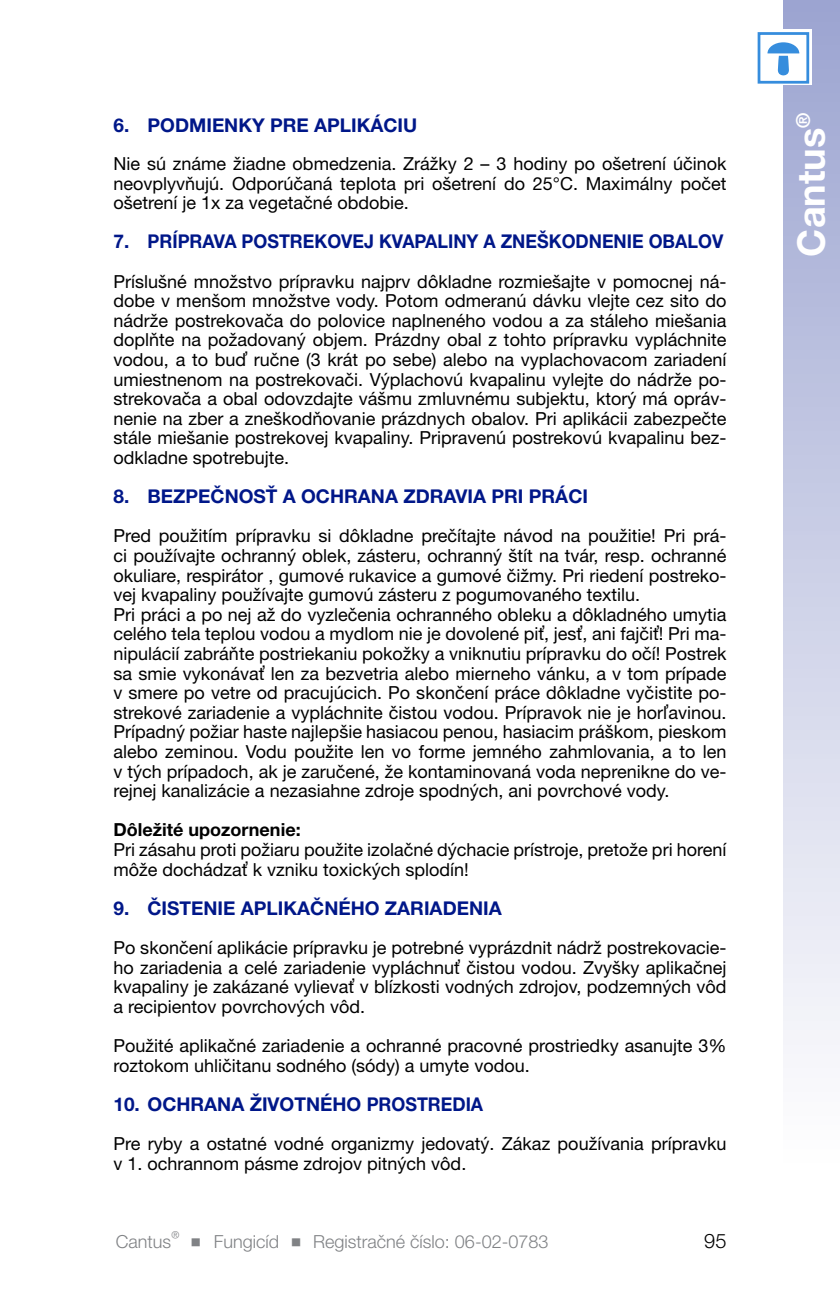
<style>
.page{position:relative;width:840px;height:1304px;background:#fff}
.page>*{position:absolute;margin:0;border:0;box-sizing:border-box;transform-origin:0 0}
.t1{font:700 38px "Helvetica Neue LT Pro";color:#fff}
.t2{font:300 20px "Helvetica Lucia Neue";color:#000}
.t3{font:700 19px "Helvetica Lucia Neue";color:#001789}
.t4{font:18px/19.6px "Helvetica Lucia Neue";color:#000}
.t5{font:300 18px "Helvetica Lucia Neue";color:#808285}
.t6{font:700 18px "Helvetica Lucia Neue";color:#000}
</style>
<div class="page">
<div style="left:782px;top:0;width:57px;height:1196px;background:linear-gradient(to bottom,#9ca4d1,#fff)"></div>
<svg style="left:782px;top:30px;width:29px;height:55px"></svg>
<div style="left:758px;top:34px;width:49px;height:48px;background:#fff"></div>
<div style="left:757px;top:32px;width:51px;height:52px;border:3px solid #368ddd"></div>
<svg style="left:767px;top:42px;width:31px;height:33px"></svg>
<p class="t3" style="left:113px;top:113px;width:305px">6. PODMIENKY PRE APLIKÁCIU</p>
<p class="t4" style="left:113px;top:153px;width:614px;text-align:justify">Nie sú známe žiadne obmedzenia. Zrážky 2 – 3 hodiny po ošetrení účinok neovplyvňujú. Odporúčaná teplota pri ošetrení do 25°C. Maximálny počet ošetrení je 1x za vegetačné obdobie.</p>
<p class="t3" style="left:113px;top:230px;width:611px">7. PRÍPRAVA POSTREKOVEJ KVAPALINY A ZNEŠKODNENIE OBALOV</p>
<p class="t4" style="left:113px;top:271px;width:614px;text-align:justify">Príslušné množstvo prípravku najprv dôkladne rozmiešajte v pomocnej ná&shy;dobe v menšom množstve vody. Potom odmeranú dávku vlejte cez sito do nádrže postrekovača do polovice naplneného vodou a za stáleho miešania doplňte na požadovaný objem. Prázdny obal z tohto prípravku vypláchnite vodou, a to buď ručne (3 krát po sebe) alebo na vyplachovacom zariadení umiestnenom na postrekovači. Výplachovú kvapalinu vylejte do nádrže po&shy;strekovača a obal odovzdajte vášmu zmluvnému subjektu, ktorý má opráv&shy;nenie na zber a zneškodňovanie prázdnych obalov. Pri aplikácii zabezpečte stále miešanie postrekovej kvapaliny. Pripravenú postrekovú kvapalinu bez&shy;odkladne spotrebujte.</p>
<p class="t3" style="left:113px;top:485px;width:475px">8. BEZPEČNOSŤ A OCHRANA ZDRAVIA PRI PRÁCI</p>
<p class="t4" style="left:113px;top:526px;width:614px">Pred použitím prípravku si dôkladne prečítajte návod na použitie! Pri prá&shy;ci používajte ochranný oblek, zásteru, ochranný štít na tvár, resp. ochranné okuliare, respirátor , gumové rukavice a gumové čižmy. Pri riedení postreko&shy;vej kvapaliny používajte gumovú zásteru z pogumovaného textilu.<br>Pri práci a po nej až do vyzlečenia ochranného obleku a dôkladného umytia celého tela teplou vodou a mydlom nie je dovolené piť, jesť, ani fajčiť! Pri ma&shy;nipulácií zabráňte postriekaniu pokožky a vniknutiu prípravku do očí! Postrek sa smie vykonávať len za bezvetria alebo mierneho vánku, a v tom prípade v smere po vetre od pracujúcich. Po skončení práce dôkladne vyčistite po&shy;strekové zariadenie a vypláchnite čistou vodou. Prípravok nie je horľavinou.<br>Prípadný požiar haste najlepšie hasiacou penou, hasiacim práškom, pieskom alebo zeminou. Vodu použite len vo forme jemného zahmlovania, a to len v tých prípadoch, ak je zaručené, že kontaminovaná voda neprenikne do ve&shy;rejnej kanalizácie a nezasiahne zdroje spodných, ani povrchové vody.</p>
<p class="t6" style="left:113px;top:819px;width:188px">Dôležité upozornenie:</p>
<p class="t4" style="left:113px;top:839px;width:614px">Pri zásahu proti požiaru použite izolačné dýchacie prístroje, pretože pri horení môže dochádzať k vzniku toxických splodín!</p>
<p class="t3" style="left:113px;top:896px;width:389px">9. ČISTENIE APLIKAČNÉHO ZARIADENIA</p>
<p class="t4" style="left:113px;top:937px;width:614px;text-align:justify">Po skončení aplikácie prípravku je potrebné vyprázdnit nádrž postrekovacie&shy;ho zariadenia a celé zariadenie vypláchnuť čistou vodou. Zvyšky aplikačnej kvapaliny je zakázané vylievať v blízkosti vodných zdrojov, podzemných vôd a recipientov povrchových vôd.</p>
<p class="t4" style="left:113px;top:1035px;width:614px">Použité aplikačné zariadenie a ochranné pracovné prostriedky asanujte 3% roztokom uhličitanu sodného (sódy) a umyte vodou.</p>
<p class="t3" style="left:113px;top:1092px;width:371px">10. OCHRANA ŽIVOTNÉHO PROSTREDIA</p>
<p class="t4" style="left:113px;top:1133px;width:614px">Pre ryby a ostatné vodné organizmy jedovatý. Zákaz používania prípravku v 1. ochrannom pásme zdrojov pitných vôd.</p>
<p class="t5" style="left:116px;top:1230px;width:434px">Cantus® Ĭ Fungicíd Ĭ Registračné číslo: 06-02-0783</p>
<p class="t2" style="left:703px;top:1228px;width:24px">95</p>
<h1 class="t1" style="left:786px;top:257px;width:145px;rotate:-90deg">Cantus®</h1>
</div>
